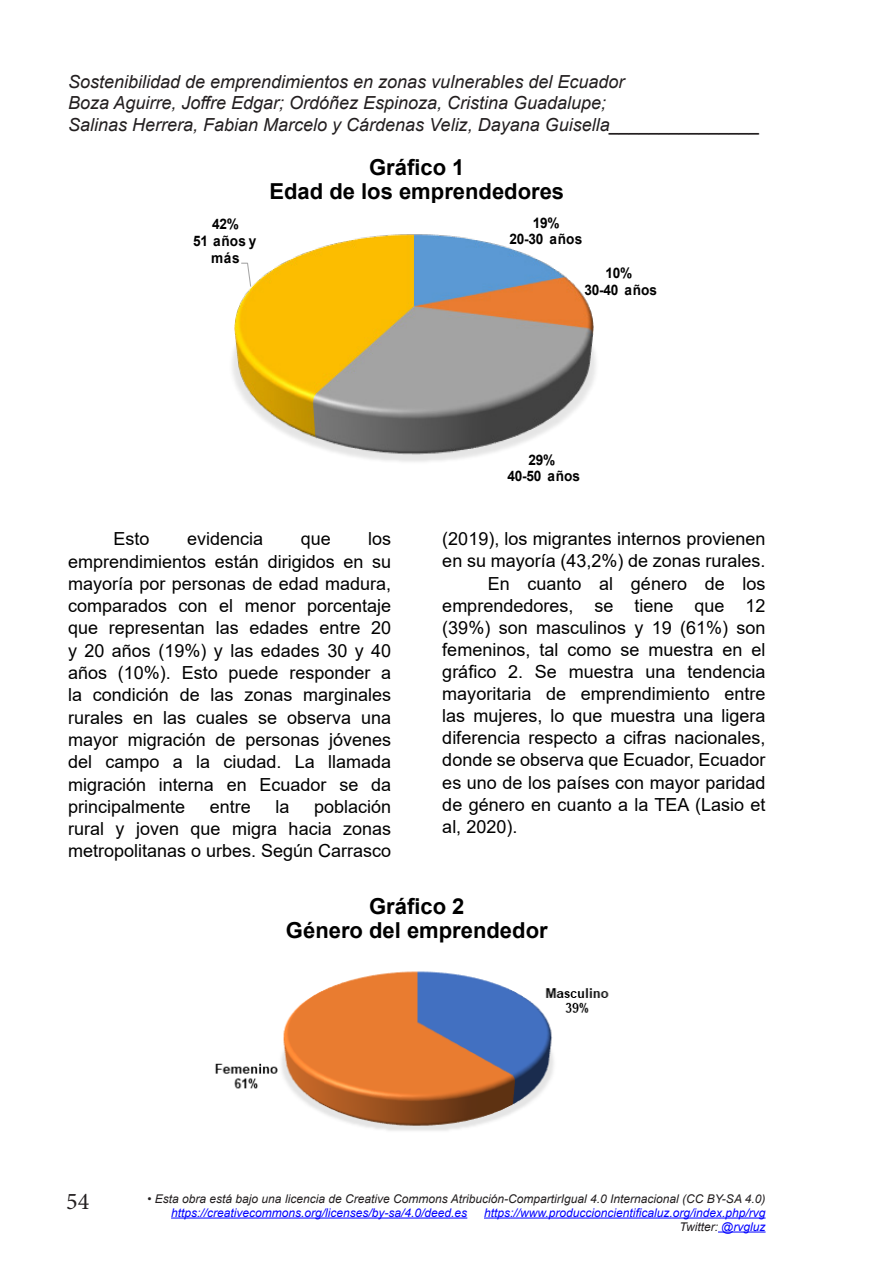
<style>
.page{position:relative;width:879px;height:1276px;background:#fff}
.page>*{position:absolute;margin:0;border:0;box-sizing:border-box;transform-origin:0 0}
.t1{font:24px "Minion Pro";color:#231f20}
.t2{font:700 22px/24px "Arial";color:#000;text-align:center}
.t3{font:18px/22.2px "Arial";color:#000;text-align:justify}
.t4{font:italic 18px/21.6px "Arial";color:#231f20}
.t5{font:700 14.4px/16.6px "Arial";letter-spacing:.005em;color:#000;text-align:center;scale:.94 1}
.t6{font:italic 12px/14px "Arial";color:#00f;text-align:right}
.t7{font:italic 12px "Arial";color:#231f20}
.s1{color:#231f20}
</style>
<div class="page">
<hr style="left:171px;top:1217px;width:296px;height:1px;background:#00f">
<hr style="left:484px;top:1217px;width:281px;height:1px;background:#00f">
<hr style="left:718px;top:1231px;width:47px;height:1px;background:#00f">
<svg style="left:232px;top:234px;width:364px;height:228px"></svg>
<img style="left:215px;top:971px;width:394px;height:160px">
<p class="t4" style="left:68px;top:71px;width:693px">Sostenibilidad de emprendimientos en zonas vulnerables del Ecuador<br>Boza Aguirre, Joffre Edgar; Ordóñez Espinoza, Cristina Guadalupe;<br>Salinas Herrera, Fabian Marcelo y Cárdenas Veliz, Dayana Guisella_______________</p>
<p class="t5" style="left:193px;top:216px;width:69px">42%<br>51 años y más</p>
<p class="t2" style="left:269px;top:155px;width:296px">Gráfico 1<br>Edad de los emprendedores</p>
<p class="t5" style="left:509px;top:214px;width:79px">19%<br>20-30 años</p>
<p class="t5" style="left:584px;top:265px;width:79px">10%<br>30-40 años</p>
<p class="t5" style="left:507px;top:451px;width:79px">29%<br>40-50 años</p>
<p class="t3" style="left:68px;top:528px;width:325px;text-indent:300px">los emprendimientos están dirigidos en su mayoría por personas de edad madura, comparados con el menor porcentaje que representan las edades entre 20 y 20 años (19%) y las edades 30 y 40 años (10%). Esto puede responder a la condición de las zonas marginales rurales en las cuales se observa una mayor migración de personas jóvenes del campo a la ciudad. La llamada migración interna en Ecuador se da principalmente</p>
<p class="t3" style="left:113px;top:528px;width:38px">Esto</p>
<p class="t3" style="left:187px;top:528px;width:78px">evidencia</p>
<p class="t3" style="left:301px;top:528px;width:32px">que</p>
<p class="t3" style="left:68px;top:795px;width:325px;text-indent:246px">población rural y joven que migra hacia zonas metropolitanas o urbes. Según Carrasco</p>
<p class="t3" style="left:210px;top:795px;width:43px">entre</p>
<p class="t3" style="left:275px;top:795px;width:16px">la</p>
<p class="t3" style="left:442px;top:528px;width:325px">(2019), los migrantes internos provienen</p>
<p class="t3" style="left:442px;top:550px;width:325px">en su mayoría (43,2%) de zonas rurales.</p>
<p class="t3" style="left:488px;top:572px;width:279px">En cuanto al género de los</p>
<p class="t3" style="left:442px;top:594px;width:325px">emprendedores, se tiene que 12</p>
<p class="t3" style="left:442px;top:616px;width:325px">(39%) son masculinos y 19 (61%) son</p>
<p class="t3" style="left:442px;top:638px;width:325px">femeninos, tal como se muestra en el</p>
<p class="t3" style="left:442px;top:660px;width:325px">gráfico 2. Se muestra una tendencia</p>
<p class="t3" style="left:442px;top:682px;width:325px">mayoritaria de emprendimiento entre</p>
<p class="t3" style="left:442px;top:704px;width:325px">las mujeres, lo que muestra una ligera</p>
<p class="t3" style="left:442px;top:727px;width:325px">diferencia respecto a cifras nacionales,</p>
<p class="t3" style="left:442px;top:749px;width:325px">donde se observa que Ecuador, Ecuador</p>
<p class="t3" style="left:442px;top:771px;width:325px">es uno de los países con mayor paridad</p>
<p class="t3" style="left:442px;top:793px;width:325px">de género en cuanto a la TEA (Lasio et</p>
<p class="t3" style="left:442px;top:815px;width:77px">al, 2020).</p>
<p class="t2" style="left:286px;top:894px;width:263px">Gráfico 2<br>Género del emprendedor</p>
<h1 class="t1" style="left:66px;top:1185px;width:25px">54</h1>
<p class="t7" style="left:147px;top:1190px;width:620px">• Esta obra está bajo una licencia de Creative Commons Atribución-CompartirIgual 4.0 Internacional (CC BY-SA 4.0)</p>
<p class="t6" style="left:171px;top:1205px;width:298px">https://creativecommons.org/licenses/by-sa/4.0/deed.es</p>
<p class="t6" style="left:484px;top:1205px;width:283px">https://www.produccioncientificaluz.org/index.php/rvg<br><span class="s1">Twitter:</span> @rvgluz</p>
</div>
